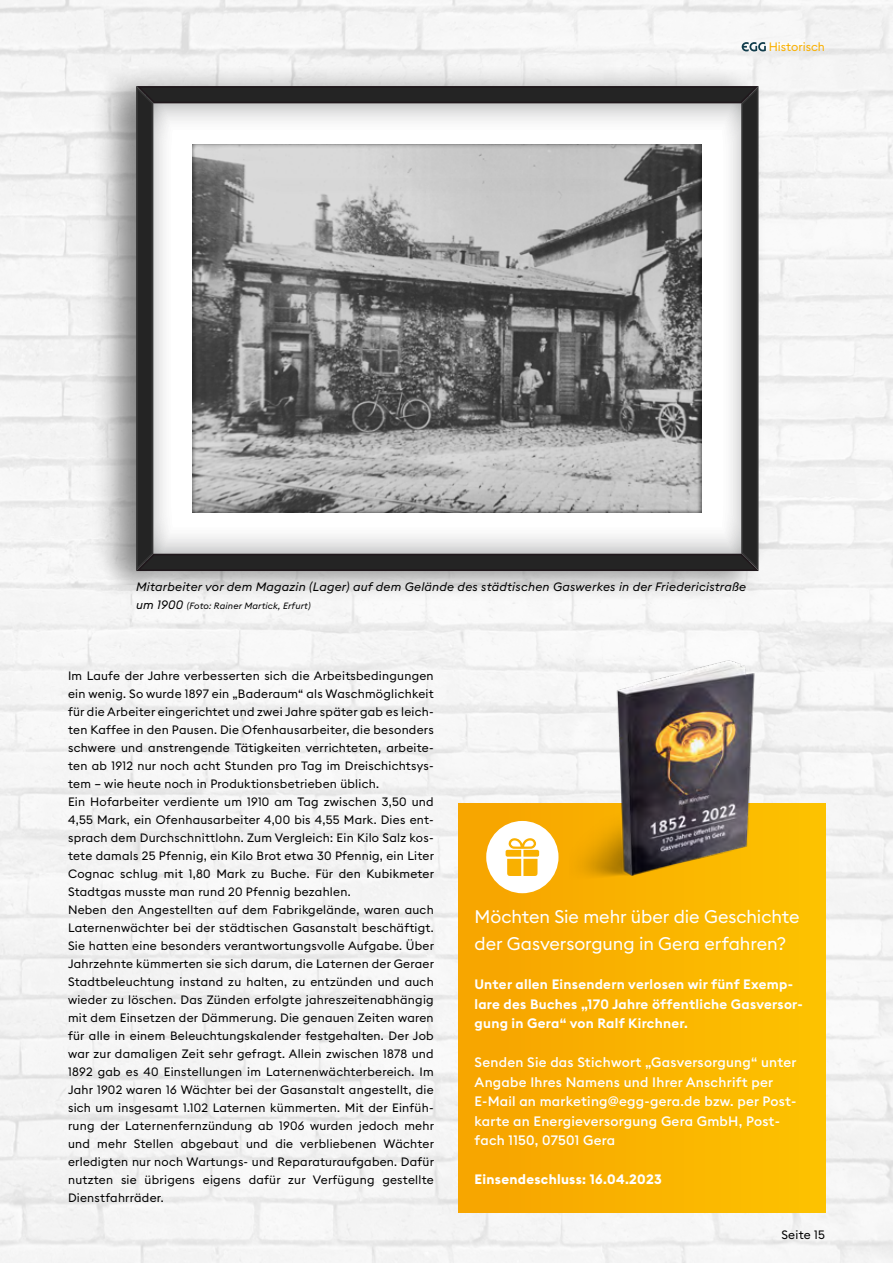
<style>
.page{position:relative;width:893px;height:1263px;background:#fff}
.page>*{position:absolute;margin:0;border:0;box-sizing:border-box;transform-origin:0 0}
.t1{font:18px/27px "Euclid Square";letter-spacing:-.005em;color:#fff}
.t2{font:500 13.5px/19.5px "Euclid Square";letter-spacing:.02em;color:#fff}
.t3{font:600 13.5px/19.5px "Euclid Square";letter-spacing:.02em;color:#fff}
.t4{font:700 13.5px "Euclid Square";letter-spacing:.02em;color:#fff}
.t5{font:12px/18px "Euclid Square";letter-spacing:.02em;color:#000}
.t6{font:italic 12px "Euclid Square";letter-spacing:.02em;color:#000}
.t7{font:12px "Euclid Square";color:#f9b000}
.t8{font:italic 9px "Euclid Square";letter-spacing:.02em;color:#000}
.s1{font-size:12px}
</style>
<div class="page">
<img style="left:0;top:0;width:893px;height:1263px">
<svg style="left:742px;top:42px;width:24px;height:9px"></svg>
<div style="left:459px;top:803px;width:367px;height:409px;background:linear-gradient(to right,#f6a300,#fdc300)"></div>
<img style="left:570px;top:660px;width:200px;height:229px">
<div style="left:93px;top:64px;width:675px;height:538px;background:#000;opacity:.45"></div>
<svg style="left:136px;top:86px;width:622px;height:485px"></svg>
<div style="left:179px;top:133px;width:537px;height:379px;background:#000;opacity:.75"></div>
<div style="left:486px;top:821px;width:72px;height:72px;background:#fff;border-radius:50%"></div>
<svg style="left:506px;top:838px;width:33px;height:38px"></svg>
<p class="t7" style="left:769px;top:39px;width:58px">Historisch</p>
<p class="t6" style="left:136px;top:579px;width:612px">Mitarbeiter vor dem Magazin (Lager) auf dem Gelände des städtischen Gaswerkes in der Friedericistraße</p>
<p class="t8" style="left:136px;top:600px;width:176px"><span class="s1">um 1900</span> (Foto: Rainer Martick, Erfurt)</p>
<p class="t5" style="left:68px;top:667px;width:368px">Im Laufe der Jahre verbesserten sich die Arbeitsbedingungen ein wenig. So wurde 1897 ein „Baderaum“ als Waschmöglichkeit für die Arbeiter eingerichtet und zwei Jahre später gab es leich&shy;ten Kaffee in den Pausen. Die Ofenhausarbeiter, die besonders schwere und anstrengende Tätigkeiten verrichteten, arbeite&shy;ten ab 1912 nur noch acht Stunden pro Tag im Dreischichtsys&shy;tem – wie heute noch in Produktionsbetrieben üblich.<br>Ein Hofarbeiter verdiente um 1910 am Tag zwischen 3,50 und 4,55 Mark, ein Ofenhausarbeiter 4,00 bis 4,55 Mark. Dies ent&shy;sprach dem Durchschnittlohn. Zum Vergleich: Ein Kilo Salz kos&shy;tete damals 25 Pfennig, ein Kilo Brot etwa 30 Pfennig, ein Liter Cognac schlug mit 1,80 Mark zu Buche. Für den Kubikmeter Stadtgas musste man rund 20 Pfennig bezahlen.<br>Neben den Angestellten auf dem Fabrikgelände, waren auch Laternenwächter bei der städtischen Gasanstalt beschäftigt.<br>Sie hatten eine besonders verantwortungsvolle Aufgabe. Über Jahrzehnte kümmerten sie sich darum, die Laternen der Geraer Stadtbeleuchtung instand zu halten, zu entzünden und auch wieder zu löschen. Das Zünden erfolgte jahreszeitenabhängig mit dem Einsetzen der Dämmerung. Die genauen Zeiten waren für alle in einem Beleuchtungskalender festgehalten. Der Job war zur damaligen Zeit sehr gefragt. Allein zwischen 1878 und 1892 gab es 40 Einstellungen im Laternenwächterbereich. Im Jahr 1902 waren 16 Wächter bei der Gasanstalt angestellt, die sich um insgesamt 1.102 Laternen kümmerten. Mit der Einfüh&shy;rung der Laternenfernzündung ab 1906 wurden jedoch mehr und mehr Stellen abgebaut und die verbliebenen Wächter erledigten nur noch Wartungs- und Reparaturaufgaben. Dafür nutzten sie übrigens eigens dafür zur Verfügung gestellte Dienstfahrräder.</p>
<h1 class="t1" style="left:474px;top:903px;width:326px">Möchten Sie mehr über die Geschichte der Gasversorgung in Gera erfahren?</h1>
<p class="t3" style="left:474px;top:975px;width:330px">Unter allen Einsendern verlosen wir fünf Exemp&shy;lare des Buches „170 Jahre öffentliche Gasversor&shy;gung in Gera“ von Ralf Kirchner.</p>
<p class="t2" style="left:474px;top:1053px;width:324px">Senden Sie das Stichwort „Gasversorgung“ unter Angabe Ihres Namens und Ihrer Anschrift per E-Mail an marketing@egg-gera.de bzw. per Post&shy;karte an Energieversorgung Gera GmbH, Post&shy;fach 1150, 07501 Gera</p>
<p class="t4" style="left:474px;top:1171px;width:189px">Einsendeschluss: 16.04.2023</p>
<p class="t5" style="left:781px;top:1226px;width:45px">Seite 15</p>
</div>
